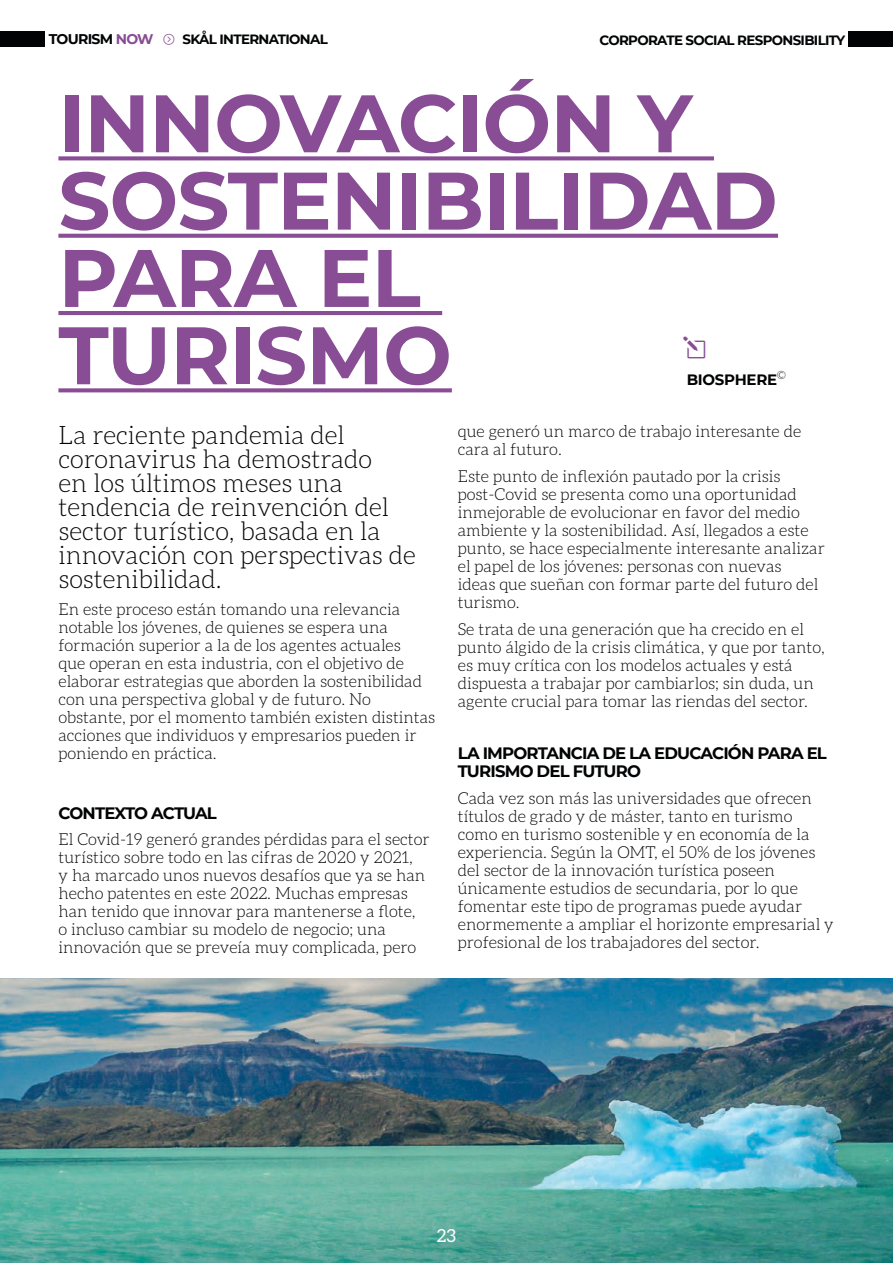
<style>
.page{position:relative;width:893px;height:1263px;background:#fff}
.page>*{position:absolute;margin:0;border:0;box-sizing:border-box;transform-origin:0 0}
.TITLE_8{font:700 81.45px/77.2px "Montserrat";letter-spacing:-.01em;color:#884d95}
.Párrafo{font:300 25.5px/24px "Aleo";color:#020304}
.TITLE_3{font:21.75px "Elegant Icons";color:#884d95}
.PARRAFO_TIT_AMARILLO{font:18px "Aleo";color:#fff}
.Párrafo-2{font:300 16.5px/18px "Aleo";color:#020304}
.Párrafo-3{font:700 16.5px/18px "Montserrat";letter-spacing:-.05em;color:#020304}
.TITLE_3-2{font:700 16.5px "Montserrat";letter-spacing:-.06em;color:#020304}
.NAMES{font:700 15px "Montserrat";letter-spacing:-.02em;color:#020304}
.TITLE_3-3{font:700 14.1px "Montserrat";letter-spacing:-.05em;color:#020304}
.TITLE_3-4{font:700 13.5px "Montserrat";letter-spacing:-.05em;color:#020304}
.s1{color:#884d95}
</style>
<div class="page">
<img style="left:0;top:979px;width:893px;height:284px">
<div style="left:0;top:32px;width:45px;height:15px;background:#020304"></div>
<div style="left:848px;top:32px;width:45px;height:15px;background:#020304"></div>
<svg style="left:58px;top:156px;width:656px;height:4px;fill:#884d95"></svg>
<svg style="left:58px;top:234px;width:720px;height:4px;fill:#884d95"></svg>
<hr style="left:58px;top:311px;width:384px;height:4px;background:#884d95">
<svg style="left:58px;top:388px;width:394px;height:4px;fill:#884d95"></svg>
<p class="TITLE_3-3" style="left:49px;top:29px;width:106px">TOURISM <span class="s1">NOW</span></p>
<p class="TITLE_3-4" style="left:182px;top:29px;width:147px">SKÅL INTERNATIONAL</p>
<p class="TITLE_3-4" style="left:599px;top:30px;width:248px">CORPORATE SOCIAL RESPONSIBILITY</p>
<p class="TITLE_8" style="left:58px;top:81px;width:721px">INNOVACIÓN Y<br>SOSTENIBILIDAD<br>PARA EL<br>TURISMO</p>
<p class="TITLE_3" style="left:683px;top:337px;width:23px">●</p>
<p class="NAMES" style="left:687px;top:369px;width:101px">BIOSPHERE<sup>©</sup></p>
<p class="Párrafo" style="left:58px;top:423px;width:359px">La reciente pandemia del coronavirus ha demostrado<br>en los últimos meses una tendencia de reinvención del sector turístico, basada en la innovación con perspectivas de sostenibilidad.</p>
<p class="Párrafo-2" style="left:58px;top:600px;width:378px">En este proceso están tomando una relevancia notable los jóvenes, de quienes se espera una formación superior a la de los agentes actuales<br>que operan en esta industria, con el objetivo de elaborar estrategias que aborden la sostenibilidad con una perspectiva global y de futuro. No obstante, por el momento también existen distintas acciones que individuos y empresarios pueden ir poniendo en práctica.</p>
<p class="TITLE_3-2" style="left:58px;top:801px;width:160px">CONTEXTO ACTUAL</p>
<p class="Párrafo-2" style="left:58px;top:830px;width:373px">El Covid-19 generó grandes pérdidas para el sector turístico sobre todo en las cifras de 2020 y 2021,<br>y ha marcado unos nuevos desafíos que ya se han hecho patentes en este 2022. Muchas empresas han tenido que innovar para mantenerse a flote,<br>o incluso cambiar su modelo de negocio; una innovación que se preveía muy complicada, pero</p>
<p class="Párrafo-2" style="left:458px;top:422px;width:345px">que generó un marco de trabajo interesante de cara al futuro.</p>
<p class="Párrafo-2" style="left:458px;top:467px;width:369px">Este punto de inflexión pautado por la crisis post-Covid se presenta como una oportunidad inmejorable de evolucionar en favor del medio ambiente y la sostenibilidad. Así, llegados a este punto, se hace especialmente interesante analizar el papel de los jóvenes: personas con nuevas<br>ideas que sueñan con formar parte del futuro del turismo.</p>
<p class="Párrafo-2" style="left:458px;top:620px;width:369px">Se trata de una generación que ha crecido en el punto álgido de la crisis climática, y que por tanto, es muy crítica con los modelos actuales y está dispuesta a trabajar por cambiarlos; sin duda, un agente crucial para tomar las riendas del sector.</p>
<p class="Párrafo-3" style="left:458px;top:744px;width:371px">LA IMPORTANCIA DE LA EDUCACIÓN PARA EL<br>TURISMO DEL FUTURO</p>
<p class="Párrafo-2" style="left:458px;top:789px;width:377px">Cada vez son más las universidades que ofrecen títulos de grado y de máster, tanto en turismo como en turismo sostenible y en economía de la experiencia. Según la OMT, el 50% de los jóvenes del sector de la innovación turística poseen únicamente estudios de secundaria, por lo que fomentar este tipo de programas puede ayudar enormemente a ampliar el horizonte empresarial y profesional de los trabajadores del sector.</p>
<p class="PARRAFO_TIT_AMARILLO" style="left:437px;top:1225px;width:21px">23</p>
</div>
